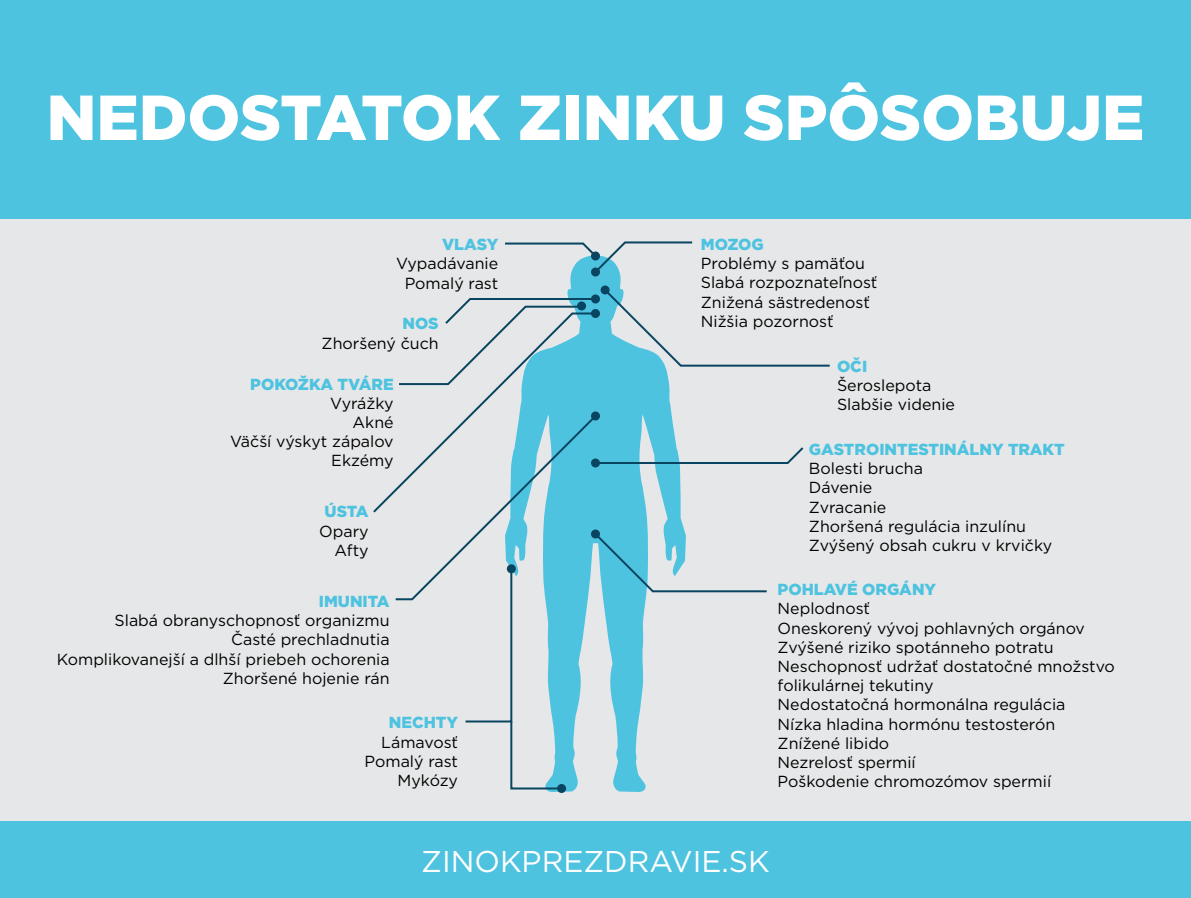
<style>
.page{position:relative;width:1191px;height:898px;background:#fff}
.page>*{position:absolute;margin:0;border:0;box-sizing:border-box;transform-origin:0 0}
.t1{font:900 63.4px "Gotham";color:#fff}
.t2{font:30px "Gotham";color:#fff}
.t3{font:16px/19.2px "Gotham";color:#000;text-align:right}
.t4{font:900 16px "Gotham";color:#4ec3e0}
</style>
<div class="page">
<div style="left:0;top:197px;width:1191px;height:645px;background:#e6e7e8"></div>
<div style="left:0;top:0;width:1191px;height:219px;background:#4ec3e0"></div>
<div style="left:0;top:821px;width:1191px;height:77px;background:#4ec3e0"></div>
<svg style="left:547px;top:275px;width:125px;height:517px;fill:#4ec3e0"></svg>
<div style="left:591px;top:412px;width:9px;height:8px;background:#0c4b67;border-radius:50%"></div>
<div style="left:557px;top:784px;width:9px;height:9px;background:#094560;border-radius:50%"></div>
<div style="left:591px;top:268px;width:9px;height:8px;background:#094560;border-radius:50%"></div>
<svg style="left:505px;top:241px;width:188px;height:34px"></svg>
<svg style="left:373px;top:386px;width:224px;height:127px"></svg>
<svg style="left:399px;top:287px;width:431px;height:99px"></svg>
<svg style="left:394px;top:413px;width:410px;height:377px"></svg>
<h1 class="t1" style="left:47px;top:74px;width:1099px">NEDOSTATOK ZINKU SPÔSOBUJE</h1>
<p class="t4" style="left:442px;top:233px;width:58px">VLASY</p>
<p class="t3" style="left:396px;top:254px;width:104px;text-align:center">Vypadávanie<br>Pomalý rast</p>
<p class="t4" style="left:402px;top:313px;width:38px">NOS</p>
<p class="t3" style="left:321px;top:333px;width:119px">Zhoršený čuch</p>
<p class="t4" style="left:250px;top:373px;width:145px">POKOŽKA TVÁRE</p>
<p class="t3" style="left:230px;top:393px;width:165px">Vyrážky<br>Akné<br>Väčší výskyt zápalov<br>Ekzémy</p>
<p class="t4" style="left:324px;top:501px;width:46px">ÚSTA</p>
<p class="t3" style="left:319px;top:521px;width:51px">Opary<br>Afty</p>
<p class="t4" style="left:319px;top:590px;width:72px">IMUNITA</p>
<p class="t3" style="left:57px;top:611px;width:334px">Slabá obranyschopnosť organizmu<br>Časté prechladnutia<br>Komplikovanejší a dlhší priebeh ochorenia<br>Zhoršené hojenie rán</p>
<p class="t4" style="left:389px;top:712px;width:71px">NECHTY</p>
<p class="t3" style="left:364px;top:732px;width:95px">Lámavosť<br>Pomalý rast<br>Mykózy</p>
<p class="t4" style="left:701px;top:233px;width:64px">MOZOG</p>
<p class="t3" style="left:701px;top:254px;width:178px;text-align:left">Problémy s pamäťou<br>Slabá rozpoznateľnosť<br>Znižená sästredenosť<br>Nižšia pozornosť</p>
<p class="t4" style="left:837px;top:355px;width:32px">OČI</p>
<p class="t3" style="left:837px;top:375px;width:120px;text-align:left">Šeroslepota<br>Slabšie videnie</p>
<p class="t4" style="left:809px;top:438px;width:257px">GASTROINTESTINÁLNY TRAKT</p>
<p class="t3" style="left:809px;top:459px;width:245px;text-align:left">Bolesti brucha<br>Dávenie<br>Zvracanie<br>Zhoršená regulácia inzulínu<br>Zvýšený obsah cukru v krvičky</p>
<p class="t4" style="left:777px;top:578px;width:160px">POHLAVÉ ORGÁNY</p>
<p class="t3" style="left:777px;top:599px;width:339px;text-align:left">Neplodnosť<br>Oneskorený vývoj pohlavných orgánov<br>Zvýšené riziko spotánneho potratu<br>Neschopnosť udržať dostatočné množstvo folikulárnej tekutiny<br>Nedostatočná hormonálna regulácia<br>Nízka hladina hormónu testosterón<br>Znížené libido<br>Nezrelosť spermií<br>Poškodenie chromozómov spermií</p>
<h2 class="t2" style="left:421px;top:843px;width:350px">ZINOKPREZDRAVIE.SK</h2>
</div>
